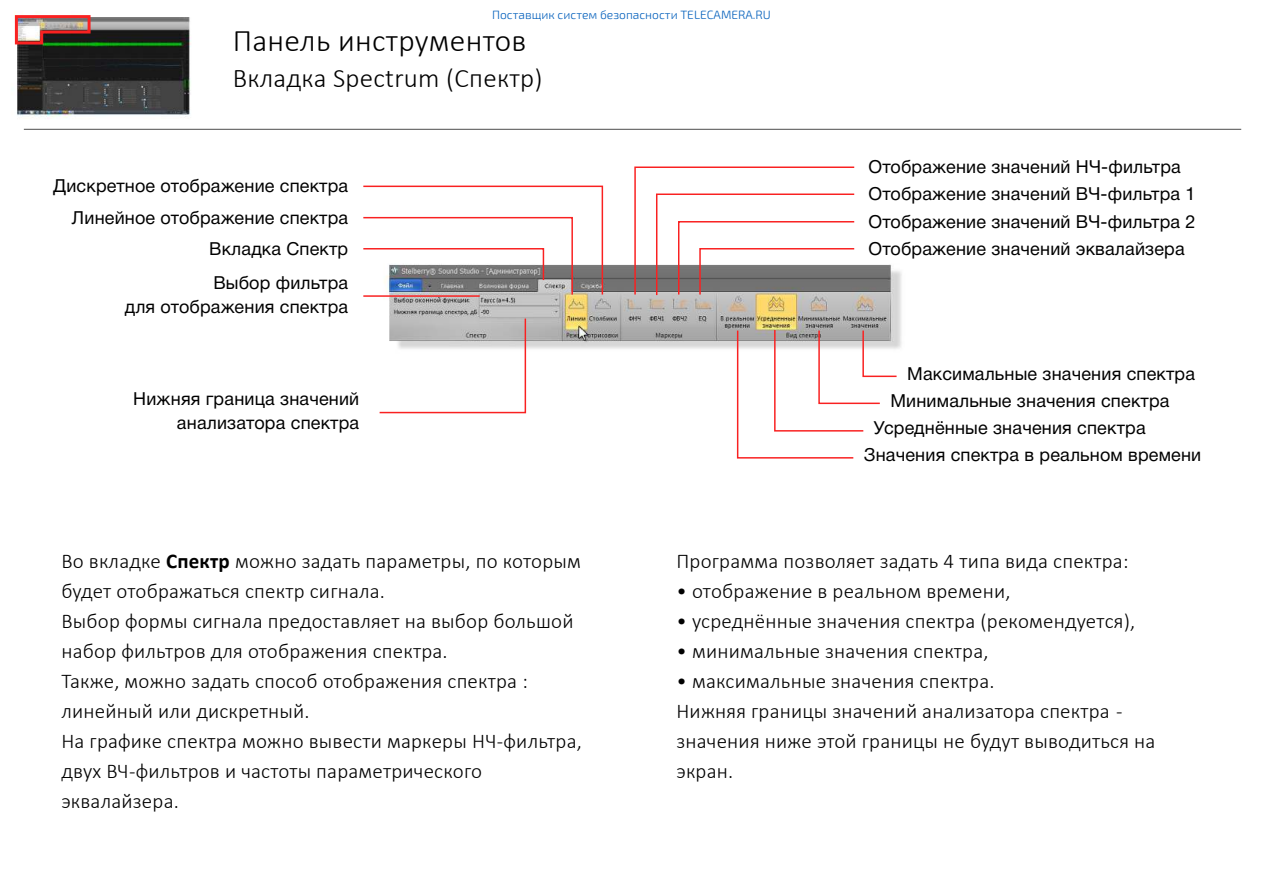
<style>
.page{position:relative;width:1263px;height:893px;background:#fff}
.page>*{position:absolute;margin:0;border:0;box-sizing:border-box;transform-origin:0 0}
.t1{font:300 31.5px "Calibri";letter-spacing:.01em;color:#000}
.t2{font:300 27px "Calibri";letter-spacing:.01em;color:#000}
.t3{font:300 21px/30px "Calibri";letter-spacing:.01em;color:#000}
.t4{font:18px/27.2px "Helvetica Neue Cyr";letter-spacing:.01em;color:#000;text-align:right}
.t5{font:300 12px "Exo 2.0";color:#005ebb}
.s1{font-weight:700}
</style>
<div class="page">
<img style="left:17px;top:12px;width:1225px;height:337px">
<svg style="left:14px;top:14px;width:78px;height:32px;background:#9d7367"></svg>
<hr style="left:24px;top:129px;width:1217px;height:1px;background:#4d4d4d">
<svg style="left:378px;top:317px;width:149px;height:97px"></svg>
<svg style="left:362px;top:185px;width:242px;height:111px"></svg>
<svg style="left:634px;top:166px;width:222px;height:131px"></svg>
<svg style="left:736px;top:329px;width:162px;height:130px"></svg>
<hr style="left:363px;top:295px;width:117px;height:2px;background:#f92121">
<p class="t5" style="left:492px;top:11px;width:280px">Поставщик систем безопасности TELECAMERA.RU</p>
<h1 class="t1" style="left:233px;top:21px;width:295px">Панель инструментов</h1>
<p class="t2" style="left:233px;top:61px;width:311px">Вкладка Spectrum (Спектр)</p>
<p class="t4" style="left:53px;top:173px;width:297px">Дискретное отображение спектра</p>
<p class="t4" style="left:72px;top:204px;width:278px">Линейное отображение спектра</p>
<p class="t4" style="left:209px;top:236px;width:141px">Вкладка Спектр</p>
<p class="t4" style="left:125px;top:271px;width:225px;line-height:24px">Выбор фильтра<br>для отображения спектра</p>
<p class="t4" style="left:133px;top:387px;width:228px;line-height:24px">Нижняя граница значений анализатора спектра</p>
<p class="t4" style="left:868px;top:153px;width:329px;text-align:left">Отображение значений НЧ-фильтра Отображение значений ВЧ-фильтра 1<br>Отображение значений ВЧ-фильтра 2<br>Отображение значений эквалайзера</p>
<p class="t4" style="left:907px;top:360px;width:289px">Максимальные значения спектра</p>
<p class="t4" style="left:890px;top:387px;width:281px">Минимальные значения спектра</p>
<p class="t4" style="left:874px;top:414px;width:273px">Усреднённые значения спектра</p>
<p class="t4" style="left:864px;top:441px;width:339px">Значения спектра в реальном времени</p>
<p class="t3" style="left:61px;top:546px;width:522px">Во вкладке <span class="s1">Спектр</span> можно задать параметры, по которым будет отображаться спектр сигнала.<br>Выбор формы сигнала предоставляет на выбор большой набор фильтров для отображения спектра.<br>Также, можно задать способ отображения спектра : линейный или дискретный.<br>На графике спектра можно вывести маркеры НЧ-фильтра, двух ВЧ-фильтров и частоты параметрического эквалайзера.</p>
<p class="t3" style="left:676px;top:546px;width:454px">Программа позволяет задать 4 типа вида спектра:</p>
<p class="t3" style="left:676px;top:576px;width:336px">• отображение в реальном времени,</p>
<p class="t3" style="left:676px;top:606px;width:460px">• усреднённые значения спектра (рекомендуется),</p>
<p class="t3" style="left:676px;top:636px;width:314px">• минимальные значения спектра,</p>
<p class="t3" style="left:676px;top:666px;width:480px">• максимальные значения спектра.<br>Нижняя границы значений анализатора спектра - значения ниже этой границы не будут выводиться на экран.</p>
</div>
